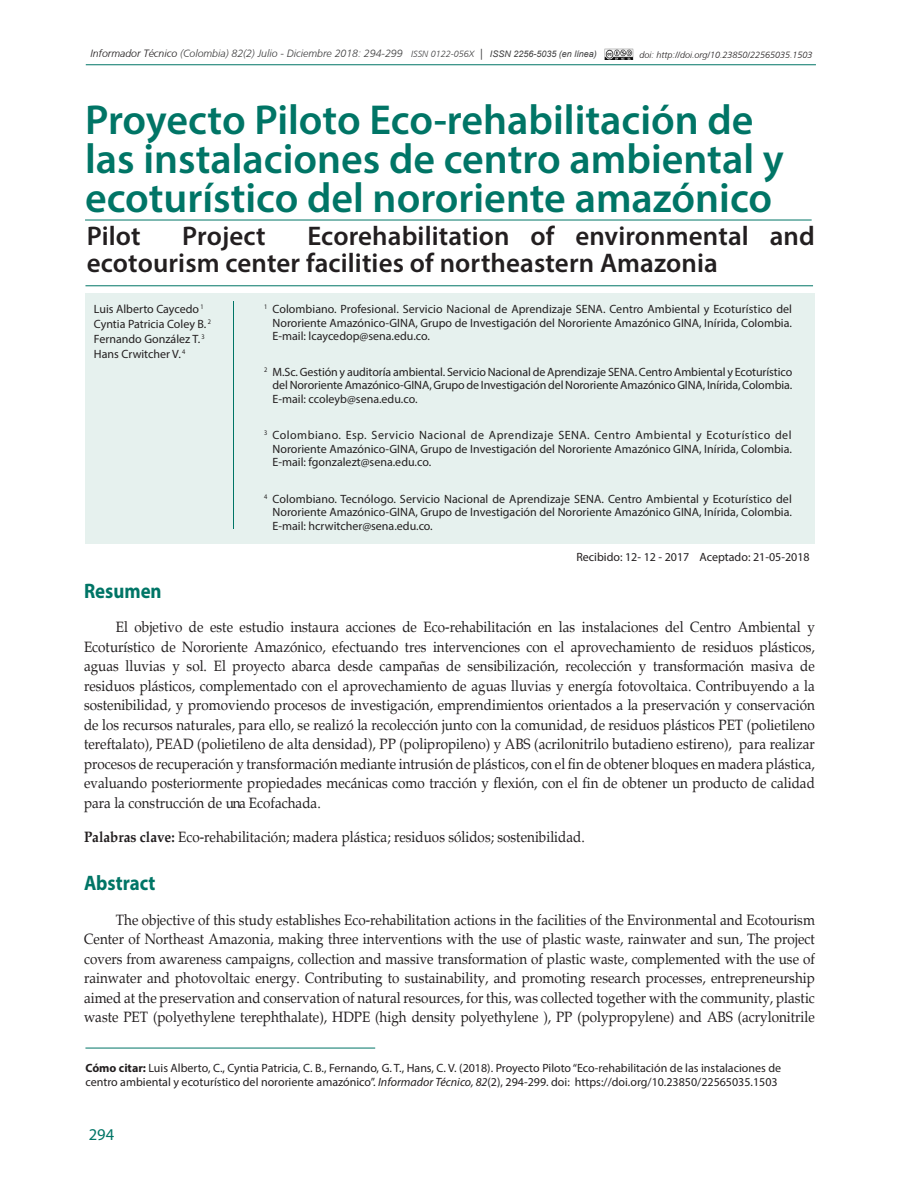
<style>
.page{position:relative;width:918px;height:1188px;background:#fff}
.page>*{position:absolute;margin:0;border:0;box-sizing:border-box;transform-origin:0 0}
.t1{font:600 42px/39px "Myriad Pro";color:#007566}
.t2{font:600 27px/27px "Myriad Pro";letter-spacing:.005em;color:#231f20}
.parrafos_con_sangria{font:700 21px "Myriad Pro";color:#007566;scale:.9 1}
.t3{font:16.5px "Myriad Pro";color:#007566}
.parrafos_con_sangria-2{font:15px/19.5px "Palatino";color:#231f20;text-align:justify;scale:.9 1}
.pie_inicio_sin{font:12px/13.5px "Myriad Pro";color:#231f20;text-align:justify}
.parrafos_con_sangria-3{font:12px/15px "Myriad Pro";color:#231f20}
.t4{font:italic 300 10.5px "Frutiger CE";color:#3e3e3f}
.t5{font:italic 300 9px "Frutiger CE";color:#231f20}
.s1{color:#231f20}
.s2{font-size:9px}
.s3{font-family:"Arial";font-weight:400;font-size:9px}
.s4{font-weight:700}
.s5{font-style:italic}
</style>
<div class="page">
<hr style="left:86px;top:64px;width:730px;height:1px;background:#007566">
<img style="left:604px;top:49px;width:30px;height:11px">
<div style="left:85px;top:293px;width:730px;height:251px;background:#e6f1ee"></div>
<hr style="left:85px;top:285px;width:728px;height:1px;background:#007566">
<hr style="left:85px;top:220px;width:727px;height:1px;background:#007566">
<hr style="left:85px;top:1048px;width:290px;height:1px;background:#007566">
<hr style="left:233px;top:301px;width:1px;height:228px;background:#007566">
<p class="t4" style="left:90px;top:47px;width:508px"><span class="s1">Informador Técnico</span> (Colombia) 82(2) Julio - Diciembre 2018: 294-299 <span class="s2">ISSN 0122-056X</span> <span class="s3">│ ISSN 2256-5035 (en línea)</span></p>
<p class="t5" style="left:639px;top:50px;width:175px">doi: http://doi.org/10.23850/22565035.1503</p>
<p class="t1" style="left:85px;top:99px;width:700px">Proyecto Piloto Eco-rehabilitación de las instalaciones de centro ambiental y ecoturístico del nororiente amazónico</p>
<p class="t2" style="left:87px;top:221px;width:730px;text-indent:221px">Ecorehabilitation of environmental and ecotourism center facilities of northeastern Amazonia</p>
<p class="t2" style="left:87px;top:221px;width:55px">Pilot</p>
<p class="t2" style="left:182px;top:221px;width:85px">Project</p>
<p class="parrafos_con_sangria-3" style="left:94px;top:302px;width:119px">Luis Alberto Caycedo <sup>1<br></sup>Cyntia Patricia Coley B. <sup>2<br></sup>Fernando González T. <sup>3<br></sup>Hans Crwitcher V. <sup>4</sup></p>
<p class="pie_inicio_sin" style="left:273px;top:302px;width:521px;text-indent:-9px"><sup>1</sup> Colombiano. Profesional. Servicio Nacional de Aprendizaje SENA. Centro Ambiental y Ecoturístico del Nororiente Amazónico-GINA, Grupo de Investigación del Nororiente Amazónico GINA, Inírida, Colombia.<br>E-mail: lcaycedop@sena.edu.co.</p>
<p class="pie_inicio_sin" style="left:273px;top:365px;width:521px;text-indent:-9px"><sup>2</sup> M.Sc. Gestión y auditoría ambiental. Servicio Nacional de Aprendizaje SENA. Centro Ambiental y Ecoturístico del Nororiente Amazónico-GINA, Grupo de Investigación del Nororiente Amazónico GINA, Inírida, Colombia.<br>E-mail: ccoleyb@sena.edu.co.</p>
<p class="pie_inicio_sin" style="left:273px;top:428px;width:521px;text-indent:-9px"><sup>3</sup> Colombiano. Esp. Servicio Nacional de Aprendizaje SENA. Centro Ambiental y Ecoturístico del Nororiente Amazónico-GINA, Grupo de Investigación del Nororiente Amazónico GINA, Inírida, Colombia.<br>E-mail: fgonzalezt@sena.edu.co.</p>
<p class="pie_inicio_sin" style="left:273px;top:492px;width:521px;text-indent:-9px"><sup>4</sup> Colombiano. Tecnólogo. Servicio Nacional de Aprendizaje SENA. Centro Ambiental y Ecoturístico del Nororiente Amazónico-GINA, Grupo de Investigación del Nororiente Amazónico GINA, Inírida, Colombia.<br>E-mail: hcrwitcher@sena.edu.co.</p>
<p class="pie_inicio_sin" style="left:576px;top:550px;width:235px">Recibido: 12- 12 - 2017 Aceptado: 21-05-2018</p>
<p class="parrafos_con_sangria" style="left:84px;top:577px;width:88px">Resumen</p>
<p class="parrafos_con_sangria-2" style="left:84px;top:618px;width:814px;text-indent:32px">El objetivo de este estudio instaura acciones de Eco-rehabilitación en las instalaciones del Centro Ambiental y Ecoturístico de Nororiente Amazónico, efectuando tres intervenciones con el aprovechamiento de residuos plásticos, aguas lluvias y sol. El proyecto abarca desde campañas de sensibilización, recolección y transformación masiva de residuos plásticos, complementado con el aprovechamiento de aguas lluvias y energía fotovoltaica. Contribuyendo a la sostenibilidad, y promoviendo procesos de investigación, emprendimientos orientados a la preservación y conservación de los recursos naturales, para ello, se realizó la recolección junto con la comunidad, de residuos plásticos PET (polietileno tereftalato), PEAD (polietileno de alta densidad), PP (polipropileno) y ABS (acrilonitrilo butadieno estireno), para realizar procesos de recuperación y transformación mediante intrusión de plásticos, con el fin de obtener bloques en madera plástica, evaluando posteriormente propiedades mecánicas como tracción y flexión, con el fin de obtener un producto de calidad para la construcción de una Ecofachada.</p>
<p class="parrafos_con_sangria-2" style="left:84px;top:828px;width:558px"><span class="s4">Palabras clave:</span> Eco-rehabilitación; madera plástica; residuos sólidos; sostenibilidad.</p>
<p class="parrafos_con_sangria" style="left:84px;top:869px;width:81px">Abstract</p>
<p class="parrafos_con_sangria-2" style="left:84px;top:910px;width:814px;text-indent:32px">The objective of this study establishes Eco-rehabilitation actions in the facilities of the Environmental and Ecotourism Center of Northeast Amazonia, making three interventions with the use of plastic waste, rainwater and sun, The project covers from awareness campaigns, collection and massive transformation of plastic waste, complemented with the use of rainwater and photovoltaic energy. Contributing to sustainability, and promoting research processes, entrepreneurship aimed at the preservation and conservation of natural resources, for this, was collected together with the community, plastic waste PET (polyethylene terephthalate), HDPE (high density polyethylene ), PP (polypropylene) and ABS (acrylonitrile</p>
<p class="pie_inicio_sin" style="left:85px;top:1061px;width:697px;line-height:14.4px"><span class="s4">Cómo citar:</span> Luis Alberto, C., Cyntia Patricia, C. B., Fernando, G. T., Hans, C. V. (2018). Proyecto Piloto “Eco-rehabilitación de las instalaciones de centro ambiental y ecoturístico del nororiente amazónico”. <span class="s5">Informador Técnico, 82</span>(2), 294-299. doi: https://doi.org/10.23850/22565035.1503</p>
<p class="t3" style="left:89px;top:1124px;width:27px">294</p>
</div>
